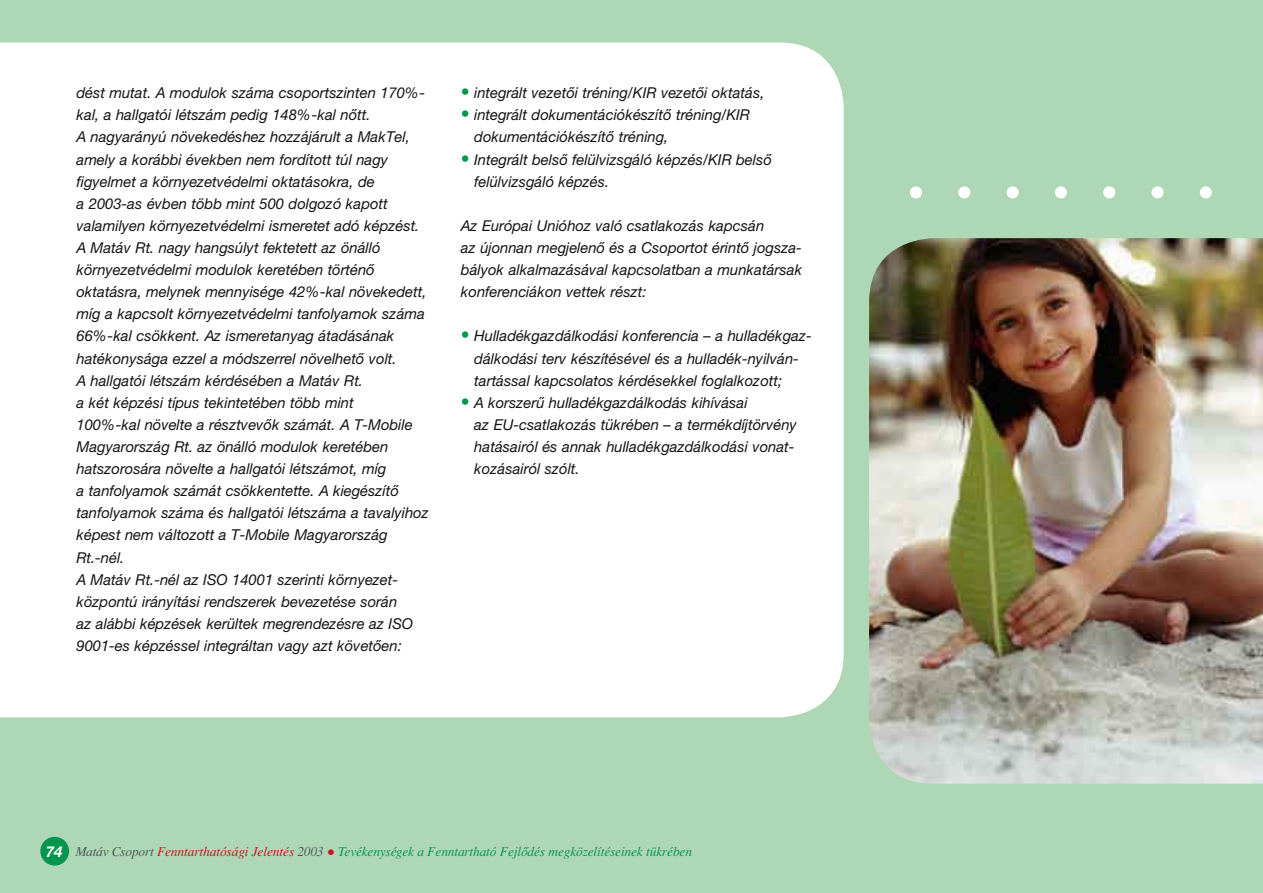
<style>
.page{position:relative;width:1263px;height:893px;background:#aed8b5}
.page>*{position:absolute;margin:0;border:0;box-sizing:border-box;transform-origin:0 0}
.t1{font:italic 15px/22px "Helvetica Neue H";letter-spacing:-.005em;color:#141414}
.t2{font:italic 700 15px "Helvetica Neue H";color:#fff}
.t3{font:italic 13.5px "Times H";letter-spacing:-.01em;color:#00964d}
.s1{font-size:18px;color:#00964d}
.s2{color:#4b565a}
.s3{color:#d30e22}
.s4{font-size:22.5px;color:#d30e22}
</style>
<div class="page">
<div style="left:0;top:43px;width:844px;height:674px;background:#fff"></div>
<div style="left:40px;top:837px;width:29px;height:29px;background:#00964d;border-radius:50%"></div>
<img style="left:869px;top:238px;width:394px;height:545px">
<div style="left:910px;top:186px;width:12px;height:12px;background:#fff;border-radius:50%"></div>
<div style="left:958px;top:186px;width:12px;height:12px;background:#fff;border-radius:50%"></div>
<div style="left:1006px;top:186px;width:13px;height:12px;background:#fff;border-radius:50%"></div>
<div style="left:1055px;top:186px;width:12px;height:12px;background:#fff;border-radius:50%"></div>
<div style="left:1103px;top:186px;width:12px;height:12px;background:#fff;border-radius:50%"></div>
<div style="left:1151px;top:186px;width:12px;height:12px;background:#fff;border-radius:50%"></div>
<div style="left:1200px;top:186px;width:12px;height:12px;background:#fff;border-radius:50%"></div>
<p class="t1" style="left:76px;top:82px;width:350px">dést mutat. A modulok száma csoportszinten 170%- kal, a hallgatói létszám pedig 148%-kal nôtt.</p>
<p class="t1" style="left:76px;top:126px;width:354px">A nagyarányú növekedéshez hozzájárult a MakTel, amely a korábbi években nem fordított túl nagy figyelmet a környezetvédelmi oktatásokra, de<br>a 2003-as évben több mint 500 dolgozó kapott valamilyen környezetvédelmi ismeretet adó képzést.<br>A Matáv Rt. nagy hangsúlyt fektetett az önálló környezetvédelmi modulok keretében történô oktatásra, melynek mennyisége 42%-kal növekedett, míg a kapcsolt környezetvédelmi tanfolyamok száma 66%-kal csökkent. Az ismeretanyag átadásának hatékonysága ezzel a módszerrel növelhetô volt.<br>A hallgatói létszám kérdésében a Matáv Rt.<br>a két képzési típus tekintetében több mint<br>100%-kal növelte a résztvevôk számát. A T-Mobile Magyarország Rt. az önálló modulok keretében hatszorosára növelte a hallgatói létszámot, míg<br>a tanfolyamok számát csökkentette. A kiegészítô tanfolyamok száma és hallgatói létszáma a tavalyihoz képest nem változott a T-Mobile Magyarország Rt.-nél.</p>
<p class="t1" style="left:76px;top:568px;width:338px">A Matáv Rt.-nél az ISO 14001 szerinti környezet&shy;központú irányítási rendszerek bevezetése során az alábbi képzések kerültek megrendezésre az ISO 9001-es képzéssel integráltan vagy azt követôen:</p>
<p class="t1" style="left:461px;top:82px;width:305px"><span class="s1">•</span> integrált vezetôi tréning/KIR vezetôi oktatás,</p>
<p class="t1" style="left:474px;top:104px;width:277px;text-indent:-13px"><span class="s1">•</span> integrált dokumentációkészítô tréning/KIR dokumentációkészítô tréning,</p>
<p class="t1" style="left:474px;top:148px;width:299px;text-indent:-13px"><span class="s1">•</span> Integrált belsô felülvizsgáló képzés/KIR belsô felülvizsgáló képzés.</p>
<p class="t1" style="left:461px;top:214px;width:343px">Az Európai Unióhoz való csatlakozás kapcsán<br>az újonnan megjelenô és a Csoportot érintô jogsza&shy;bályok alkalmazásával kapcsolatban a munkatársak konferenciákon vettek részt:</p>
<p class="t1" style="left:474px;top:325px;width:339px;text-indent:-13px"><span class="s1">•</span> Hulladékgazdálkodási konferencia – a hulladékgaz&shy;dálkodási terv készítésével és a hulladék-nyilván&shy;tartással kapcsolatos kérdésekkel foglalkozott;</p>
<p class="t1" style="left:474px;top:391px;width:324px;text-indent:-13px"><span class="s1">•</span> A korszerû hulladékgazdálkodás kihívásai<br>az EU-csatlakozás tükrében – a termékdíjtörvény hatásairól és annak hulladékgazdálkodási vonat&shy;kozásairól szólt.</p>
<p class="t2" style="left:46px;top:842px;width:18px">74</p>
<p class="t3" style="left:76px;top:843px;width:618px"><span class="s2">Matáv Csoport</span> <span class="s3">Fenntarthatósági Jelentés</span> <span class="s2">2003</span> <span class="s4">•</span> Tevékenységek a Fenntartható Fejlôdés megközelítéseinek tükrében</p>
</div>
